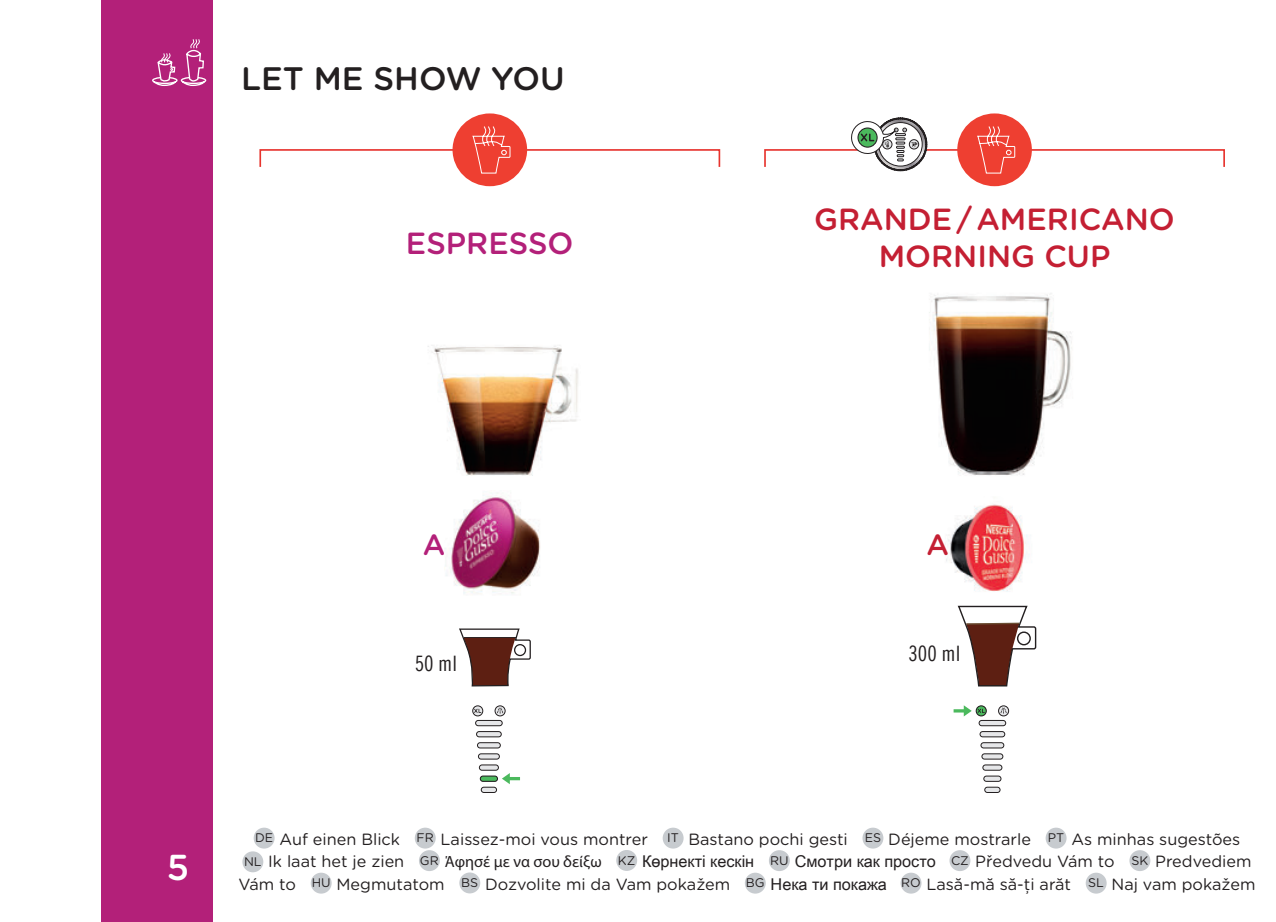
<style>
.page{position:relative;width:1276px;height:922px;background:#fff}
.page>*{position:absolute;margin:0;border:0;box-sizing:border-box;transform-origin:0 0}
.t1{font:500 36px "Gotham Rounded";color:#fff}
.t2{font:500 32.5px "Gotham Rounded";color:#231f20}
.t3{font:500 30.5px/36.8px "Gotham Rounded";color:#c41f33;text-align:center}
.t4{font:500 30.5px "Gotham Rounded";color:#b32079}
.t5{font:500 29.25px "Gotham Rounded";color:#b32079}
.t6{font:500 29.25px "Gotham Rounded";color:#c41f33}
.t7{font:21.25px "Trade Gothic LT Com Cn 18";color:#231f20}
.t8{font:16.25px/22.5px "Gotham Rounded";color:#231f20;text-align:center}
.s1{font-size:12.5px}
.s2{font-family:"Myriad Pro"}
.s3{font-family:"Arial Unicode MS"}
</style>
<div class="page">
<img style="left:929px;top:293px;width:143px;height:183px">
<img style="left:445px;top:493px;width:95px;height:101px">
<img style="left:946px;top:504px;width:84px;height:88px">
<div style="left:102px;top:0;width:111px;height:921px;background:#b32079"></div>
<svg style="left:152px;top:39px;width:55px;height:47px"></svg>
<div style="left:259px;top:149px;width:461px;height:19px;border:2px solid #e7342e"></div>
<div style="left:452px;top:113px;width:75px;height:73px;background:#ee3f31;border-radius:50%"></div>
<svg style="left:472px;top:126px;width:39px;height:48px"></svg>
<img style="left:428px;top:345px;width:150px;height:130px">
<svg style="left:459px;top:629px;width:72px;height:58px"></svg>
<svg style="left:957px;top:605px;width:80px;height:82px"></svg>
<hr style="left:966px;top:622px;width:53px;height:2px;background:#6a4e33">
<div style="left:764px;top:149px;width:461px;height:19px;border:2px solid #e7342e"></div>
<div style="left:957px;top:113px;width:75px;height:73px;background:#ee3f31;border-radius:50%"></div>
<svg style="left:977px;top:126px;width:38px;height:48px"></svg>
<svg style="left:850px;top:118px;width:77px;height:53px"></svg>
<svg style="left:473px;top:705px;width:10px;height:10px"></svg>
<div style="left:472px;top:705px;width:11px;height:11px;border:1px solid #231f20;border-radius:50%"></div>
<svg style="left:495px;top:705px;width:10px;height:10px"></svg>
<div style="left:494px;top:705px;width:11px;height:11px;border:1px solid #231f20;border-radius:50%"></div>
<svg style="left:474px;top:708px;width:7px;height:4px"></svg>
<svg style="left:497px;top:707px;width:6px;height:6px"></svg>
<div style="left:475px;top:720px;width:27px;height:5px;background:#e6e7e9;border-radius:3px"></div>
<div style="left:475px;top:719px;width:28px;height:7px;border:1px solid #231f20;border-radius:3px"></div>
<svg style="left:476px;top:731px;width:25px;height:5px"></svg>
<div style="left:476px;top:730px;width:26px;height:7px;border:1px solid #231f20;border-radius:3px"></div>
<div style="left:477px;top:742px;width:23px;height:5px;background:#e6e7e9;border-radius:3px"></div>
<div style="left:477px;top:742px;width:24px;height:6px;border:1px solid #231f20;border-radius:3px"></div>
<div style="left:478px;top:753px;width:21px;height:5px;background:#e6e7e9;border-radius:3px"></div>
<div style="left:478px;top:753px;width:22px;height:6px;border:1px solid #231f20;border-radius:3px"></div>
<div style="left:479px;top:764px;width:19px;height:6px;background:#e6e7e9;border-radius:3px"></div>
<div style="left:479px;top:764px;width:20px;height:6px;border:1px solid #231f20;border-radius:3px"></div>
<div style="left:480px;top:775px;width:17px;height:6px;background:#4bb95d;border-radius:3px"></div>
<div style="left:480px;top:775px;width:18px;height:6px;border:1px solid #231f20;border-radius:3px"></div>
<div style="left:481px;top:787px;width:15px;height:5px;background:#e6e7e9;border-radius:3px"></div>
<div style="left:481px;top:786px;width:16px;height:6px;border:1px solid #231f20;border-radius:3px"></div>
<svg style="left:502px;top:773px;width:18px;height:11px"></svg>
<svg style="left:976px;top:705px;width:10px;height:10px"></svg>
<div style="left:975px;top:705px;width:11px;height:11px;border:1px solid #231f20;border-radius:50%"></div>
<svg style="left:998px;top:705px;width:10px;height:10px"></svg>
<div style="left:998px;top:705px;width:11px;height:11px;border:1px solid #231f20;border-radius:50%"></div>
<svg style="left:977px;top:708px;width:7px;height:4px"></svg>
<svg style="left:1000px;top:707px;width:6px;height:6px"></svg>
<div style="left:979px;top:720px;width:26px;height:5px;background:#e6e7e9;border-radius:3px"></div>
<div style="left:978px;top:719px;width:28px;height:7px;border:1px solid #231f20;border-radius:3px"></div>
<svg style="left:980px;top:731px;width:24px;height:5px"></svg>
<div style="left:979px;top:730px;width:26px;height:7px;border:1px solid #231f20;border-radius:3px"></div>
<div style="left:981px;top:742px;width:22px;height:5px;background:#e6e7e9;border-radius:3px"></div>
<div style="left:980px;top:742px;width:24px;height:6px;border:1px solid #231f20;border-radius:3px"></div>
<div style="left:982px;top:753px;width:21px;height:5px;background:#e6e7e9;border-radius:3px"></div>
<div style="left:981px;top:753px;width:22px;height:6px;border:1px solid #231f20;border-radius:3px"></div>
<div style="left:983px;top:764px;width:19px;height:6px;background:#e6e7e9;border-radius:3px"></div>
<div style="left:982px;top:764px;width:20px;height:6px;border:1px solid #231f20;border-radius:3px"></div>
<div style="left:983px;top:775px;width:18px;height:6px;background:#e6e7e9;border-radius:3px"></div>
<div style="left:983px;top:775px;width:18px;height:6px;border:1px solid #231f20;border-radius:3px"></div>
<div style="left:984px;top:787px;width:16px;height:5px;background:#e6e7e9;border-radius:3px"></div>
<div style="left:984px;top:786px;width:16px;height:6px;border:1px solid #231f20;border-radius:3px"></div>
<svg style="left:953px;top:705px;width:18px;height:11px"></svg>
<div style="left:254px;top:827px;width:21px;height:21px;background:#c7cbcf;border-radius:50%"></div>
<div style="left:415px;top:827px;width:21px;height:21px;background:#c7cbcf;border-radius:50%"></div>
<div style="left:662px;top:827px;width:21px;height:21px;background:#c7cbcf;border-radius:50%"></div>
<div style="left:862px;top:827px;width:21px;height:21px;background:#c7cbcf;border-radius:50%"></div>
<div style="left:1045px;top:827px;width:21px;height:21px;background:#c7cbcf;border-radius:50%"></div>
<div style="left:242px;top:851px;width:21px;height:21px;background:#c7cbcf;border-radius:50%"></div>
<div style="left:419px;top:849px;width:21px;height:21px;background:#c7cbcf;border-radius:50%"></div>
<div style="left:616px;top:849px;width:21px;height:21px;background:#c7cbcf;border-radius:50%"></div>
<div style="left:769px;top:849px;width:21px;height:21px;background:#c7cbcf;border-radius:50%"></div>
<div style="left:949px;top:849px;width:21px;height:21px;background:#c7cbcf;border-radius:50%"></div>
<div style="left:1129px;top:849px;width:21px;height:21px;background:#c7cbcf;border-radius:50%"></div>
<div style="left:311px;top:872px;width:21px;height:21px;background:#c7cbcf;border-radius:50%"></div>
<div style="left:459px;top:872px;width:21px;height:21px;background:#c7cbcf;border-radius:50%"></div>
<div style="left:745px;top:872px;width:20px;height:21px;background:#c7cbcf;border-radius:50%"></div>
<div style="left:900px;top:872px;width:21px;height:21px;background:#c7cbcf;border-radius:50%"></div>
<div style="left:1085px;top:872px;width:21px;height:21px;background:#c7cbcf;border-radius:50%"></div>
<h2 class="t2" style="left:241px;top:55px;width:325px">LET ME SHOW YOU</h2>
<h3 class="t4" style="left:406px;top:221px;width:169px">ESPRESSO</h3>
<h3 class="t3" style="left:814px;top:199px;width:362px">GRANDE / AMERICANO<br>MORNING CUP</h3>
<h3 class="t5" style="left:423px;top:524px;width:24px">A</h3>
<h3 class="t6" style="left:926px;top:524px;width:24px">A</h3>
<h3 class="t7" style="left:415px;top:650px;width:44px">50 ml</h3>
<h3 class="t7" style="left:908px;top:640px;width:53px">300 ml</h3>
<h1 class="t1" style="left:167px;top:841px;width:24px">5</h1>
<p class="t8" style="left:238px;top:826px;width:1018px"><sup>DE</sup> Auf einen Blick <sup>FR</sup> Laissez-moi vous montrer <sup>IT</sup> Bastano pochi gesti <sup>ES</sup> Déjeme mostrarle <sup>PT</sup> As minhas sugestões<br><span class="s1">NL</span> Ik laat het je zien <sup>GR</sup> <span class="s2">Άφησέ με να σου δείξω</span> <sup>KZ</sup> <span class="s3">Көрнекті кескін</span> <sup>RU</sup> <span class="s3">Смотри как просто</span> <sup>CZ</sup> Předvedu Vám to <sup>SK</sup> Predvediem<br>Vám to <sup>HU</sup> Megmutatom <sup>BS</sup> Dozvolite mi da Vam pokažem <sup>BG</sup> <span class="s3">Нека ти покажа</span> <sup>RO</sup> Lasă-mă să-ţi arăt <sup>SL</sup> Naj vam pokažem</p>
</div>
